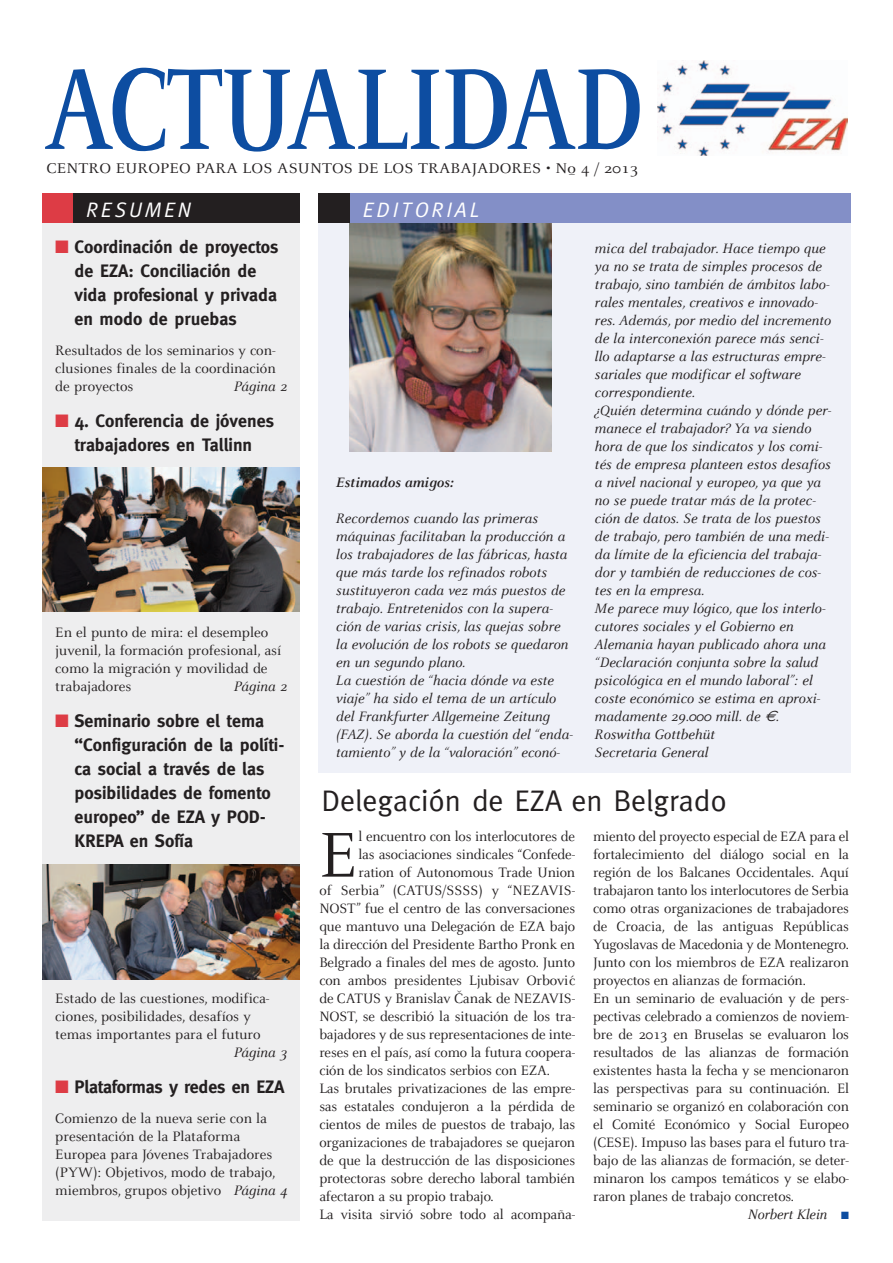
<style>
.page{position:relative;width:893px;height:1263px;background:#fff}
.page>*{position:absolute;margin:0;border:0;box-sizing:border-box;transform-origin:0 0}
.t1{font:700 126.9px "Celeste";letter-spacing:-.03em;color:#0d4da1;scale:.78 1}
.t2{font:69.9px "Celeste";color:#231f20}
.t3{font:30px "Meta";color:#231f20}
.t4{font:italic 21px "Meta";letter-spacing:.14em;color:#fff}
.t5{font:700 18px/24px "Meta";color:#231f20}
.t6{font:15.45px "Celeste";letter-spacing:.005em;color:#231f20;scale:1.09 1}
.t7{font:15px/18px "Celeste";letter-spacing:-.01em;color:#231f20}
.t8{font:italic 15px/18px "Celeste";color:#231f20}
.t9{font:italic 700 15px "Celeste";color:#231f20}
.s1{color:#dd3c45}
.s2{font-family:"Euro Sans"}
.s3{color:#0d4da1}
.s4{font-style:italic}
</style>
<div class="page">
<div style="left:318px;top:213px;width:532px;height:560px;background:#eff1f8"></div>
<div style="left:43px;top:195px;width:257px;height:1025px;background:#eeeeef"></div>
<div style="left:43px;top:194px;width:257px;height:29px;background:#231f20"></div>
<div style="left:43px;top:193px;width:30px;height:30px;background:#dd3c45"></div>
<img style="left:657px;top:61px;width:191px;height:94px">
<img style="left:349px;top:223px;width:202px;height:228px">
<div style="left:319px;top:193px;width:531px;height:30px;background:#838fc7"></div>
<div style="left:318px;top:193px;width:31px;height:30px;background:#231f20"></div>
<img style="left:42px;top:467px;width:258px;height:145px">
<img style="left:42px;top:864px;width:258px;height:116px">
<h1 class="t1" style="left:44px;top:31px;width:771px">ACTUALIDAD</h1>
<p class="t6" style="left:47px;top:158px;width:544px">CENTRO EUROPEO PARA LOS ASUNTOS DE LOS TRABAJADORES • No_ 4 / 2013</p>
<h3 class="t4" style="left:363px;top:197px;width:118px">EDITORIAL</h3>
<p class="t5" style="left:74px;top:234px;width:206px;text-indent:-19px"><span class="s1">■</span> Coordinación de proyectos de EZA: Conciliación de vida profesional y privada en modo de pruebas</p>
<p class="t7" style="left:55px;top:340px;width:222px;text-align:justify">Resultados de los seminarios y con&shy;clusiones finales de la coordinación de proyectos</p>
<h3 class="t4" style="left:86px;top:197px;width:106px">RESUMEN</h3>
<p class="t8" style="left:595px;top:238px;width:238px">mica del trabajador. Hace tiempo que ya no se trata de simples procesos de trabajo, sino también de ámbitos labo&shy;rales mentales, creativos e innovado&shy;res. Además, por medio del incremento de la interconexión parece más senci&shy;llo adaptarse a las estructuras empre&shy;sariales que modificar el software correspondiente.<br>¿Quién determina cuándo y dónde per&shy;manece el trabajador? Ya va siendo hora de que los sindicatos y los comi&shy;tés de empresa planteen estos desafíos a nivel nacional y europeo, ya que ya no se puede tratar más de la protec&shy;ción de datos. Se trata de los puestos de trabajo, pero también de una medi&shy;da límite de la eficiencia del trabaja&shy;dor y también de reducciones de cos&shy;tes en la empresa.<br>Me parece muy lógico, que los interlo&shy;cutores sociales y el Gobierno en Alemania hayan publicado ahora una “Declaración conjunta sobre la salud psicológica en el mundo laboral”: el coste económico se estima en aproxi&shy;madamente 29.000 mill. de <span class="s2">€</span>.<br>Roswitha Gottbehüt<br>Secretaria General</p>
<p class="t8" style="left:234px;top:376px;width:55px">Página 2</p>
<p class="t5" style="left:55px;top:408px;width:220px;text-align:center"><span class="s1">■</span> 4. Conferencia de jóvenes trabajadores en Tallinn</p>
<p class="t9" style="left:336px;top:473px;width:119px">Estimados amigos:</p>
<p class="t8" style="left:336px;top:508px;width:238px">Recordemos cuando las primeras máquinas facilitaban la producción a los trabajadores de las fábricas, hasta que más tarde los refinados robots sustituyeron cada vez más puestos de trabajo. Entretenidos con la supera&shy;ción de varias crisis, las quejas sobre la evolución de los robots se quedaron en un segundo plano.<br>La cuestión de “hacia dónde va este viaje” ha sido el tema de un artículo del Frankfurter Allgemeine Zeitung (FAZ). Se aborda la cuestión del “enda&shy;tamiento” y de la “valoración” econó-</p>
<p class="t7" style="left:55px;top:622px;width:227px">En el punto de mira: el desempleo juvenil, la formación profesional, así como la migración y movilidad de trabajadores</p>
<p class="t8" style="left:234px;top:676px;width:55px">Página 2</p>
<p class="t5" style="left:74px;top:708px;width:211px;text-indent:-19px"><span class="s1">■</span> Seminario sobre el tema “Configuración de la políti&shy;ca social a través de las posibilidades de fomento europeo” de EZA y POD-<br>KREPA en Sofía</p>
<h3 class="t3" style="left:322px;top:783px;width:407px">Delegación de EZA en Belgrado</h3>
<p class="t7" style="left:593px;top:826px;width:257px">miento del proyecto especial de EZA para el</p>
<p class="t7" style="left:593px;top:844px;width:257px">fortalecimiento del diálogo social en la</p>
<p class="t7" style="left:593px;top:862px;width:257px">región de los Balcanes Occidentales. Aquí</p>
<p class="t7" style="left:593px;top:880px;width:257px">trabajaron tanto los interlocutores de Serbia</p>
<p class="t7" style="left:593px;top:898px;width:257px">como otras organizaciones de trabajadores</p>
<p class="t7" style="left:593px;top:916px;width:257px">de Croacia, de las antiguas Repúblicas</p>
<p class="t7" style="left:593px;top:934px;width:257px">Yugoslavas de Macedonia y de Montenegro.</p>
<p class="t7" style="left:593px;top:952px;width:257px">Junto con los miembros de EZA realizaron</p>
<p class="t7" style="left:593px;top:970px;width:214px">proyectos en alianzas de formación.</p>
<p class="t7" style="left:593px;top:988px;width:257px">En un seminario de evaluación y de pers-</p>
<p class="t7" style="left:593px;top:1006px;width:257px">pectivas celebrado a comienzos de noviem-</p>
<p class="t7" style="left:593px;top:1024px;width:257px">bre de 2013 en Bruselas se evaluaron los</p>
<p class="t7" style="left:593px;top:1042px;width:257px">resultados de las alianzas de formación</p>
<p class="t7" style="left:593px;top:1060px;width:257px">existentes hasta la fecha y se mencionaron</p>
<p class="t7" style="left:593px;top:1078px;width:257px">las perspectivas para su continuación. El</p>
<p class="t7" style="left:593px;top:1096px;width:257px">seminario se organizó en colaboración con</p>
<p class="t7" style="left:593px;top:1114px;width:257px">el Comité Económico y Social Europeo</p>
<p class="t7" style="left:593px;top:1132px;width:257px">(CESE). Impuso las bases para el futuro tra-</p>
<p class="t7" style="left:593px;top:1150px;width:257px">bajo de las alianzas de formación, se deter-</p>
<p class="t7" style="left:593px;top:1168px;width:257px">minaron los campos temáticos y se elabo-</p>
<p class="t7" style="left:593px;top:1186px;width:202px">raron planes de trabajo concretos.</p>
<p class="t8" style="left:748px;top:1204px;width:103px">Norbert Klein <span class="s3">■</span></p>
<h2 class="t2" style="left:319px;top:812px;width:40px">E</h2>
<p class="t7" style="left:358px;top:826px;width:218px">l encuentro con los interlocutores de</p>
<p class="t7" style="left:358px;top:844px;width:218px">las asociaciones sindicales “Confede-</p>
<p class="t7" style="left:358px;top:862px;width:218px">ration of Autonomous Trade Union</p>
<p class="t7" style="left:319px;top:880px;width:257px">of Serbia” (CATUS/SSSS) y “NEZAVIS-</p>
<p class="t7" style="left:319px;top:898px;width:257px">NOST” fue el centro de las conversaciones</p>
<p class="t7" style="left:319px;top:916px;width:257px">que mantuvo una Delegación de EZA bajo</p>
<p class="t7" style="left:319px;top:934px;width:257px">la dirección del Presidente Bartho Pronk en</p>
<p class="t7" style="left:319px;top:952px;width:257px">Belgrado a finales del mes de agosto. Junto</p>
<p class="t7" style="left:319px;top:970px;width:258px">con ambos presidentes Ljubisav Orbovic´</p>
<p class="t7" style="left:319px;top:988px;width:257px">de CATUS y Branislav C˘anak de NEZAVIS-</p>
<p class="t7" style="left:319px;top:1006px;width:257px">NOST, se describió la situación de los tra-</p>
<p class="t7" style="left:319px;top:1024px;width:257px">bajadores y de sus representaciones de inte-</p>
<p class="t7" style="left:319px;top:1042px;width:257px">reses en el país, así como la futura coopera-</p>
<p class="t7" style="left:319px;top:1060px;width:232px">ción de los sindicatos serbios con EZA.</p>
<p class="t7" style="left:319px;top:1078px;width:257px">Las brutales privatizaciones de las empre-</p>
<p class="t7" style="left:319px;top:1096px;width:257px">sas estatales condujeron a la pérdida de</p>
<p class="t7" style="left:319px;top:1114px;width:257px">cientos de miles de puestos de trabajo, las</p>
<p class="t7" style="left:319px;top:1132px;width:257px">organizaciones de trabajadores se quejaron</p>
<p class="t7" style="left:319px;top:1150px;width:257px">de que la destrucción de las disposiciones</p>
<p class="t7" style="left:319px;top:1168px;width:257px">protectoras sobre derecho laboral también</p>
<p class="t7" style="left:319px;top:1186px;width:176px">afectaron a su propio trabajo.</p>
<p class="t7" style="left:319px;top:1204px;width:257px">La visita sirvió sobre todo al acompaña-</p>
<p class="t7" style="left:55px;top:988px;width:216px">Estado de las cuestiones, modifica&shy;ciones, posibilidades, desafíos y temas importantes para el futuro</p>
<p class="t8" style="left:234px;top:1042px;width:55px">Página 3</p>
<p class="t5" style="left:55px;top:1074px;width:231px"><span class="s1">■</span> Plataformas y redes en EZA</p>
<p class="t7" style="left:55px;top:1108px;width:233px">Comienzo de la nueva serie con la presentación de la Plataforma Europea para Jóvenes Trabajadores (PYW): Objetivos, modo de trabajo, miembros, grupos objetivo <span class="s4">Página 4</span></p>
</div>
